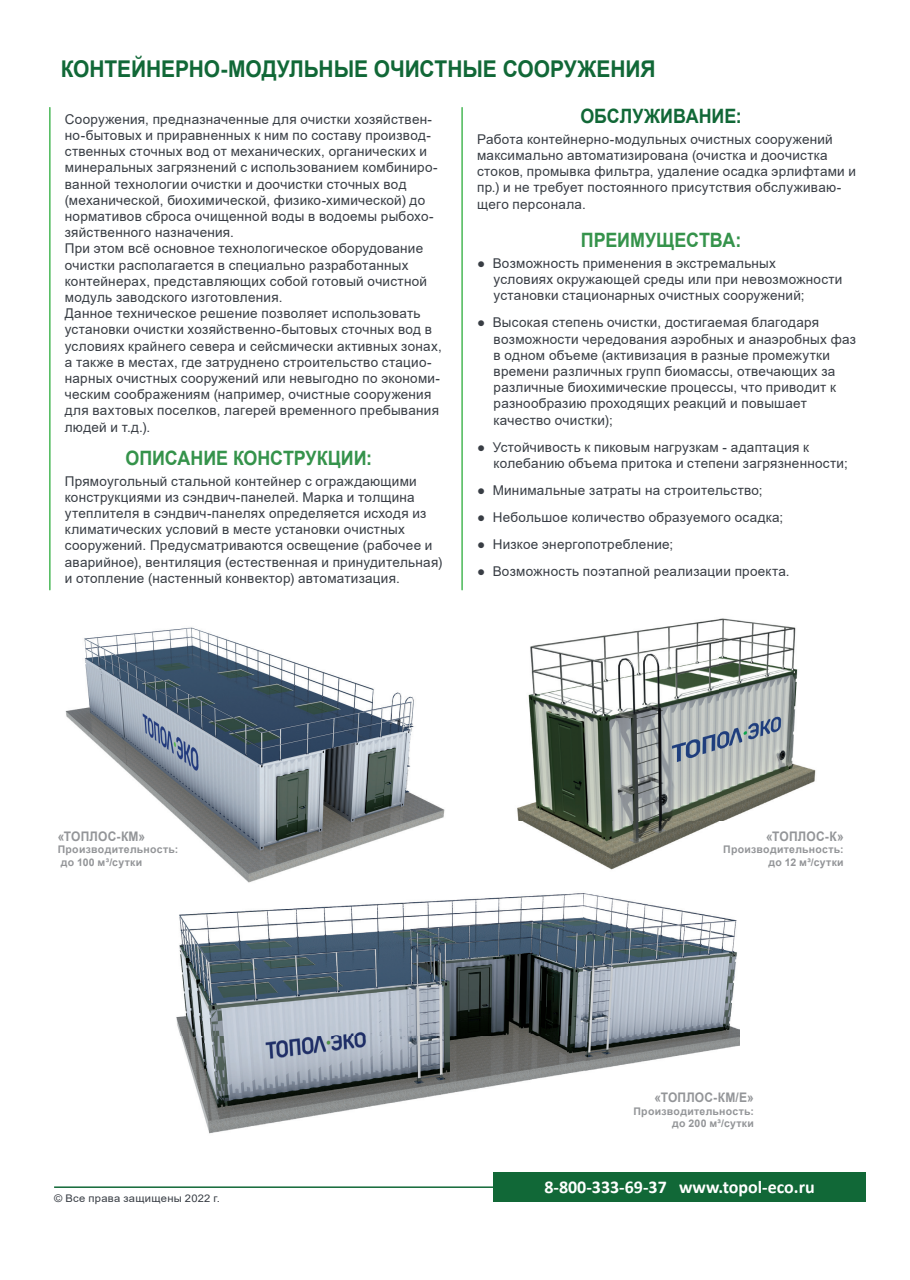
<style>
.page{position:relative;width:910px;height:1280px;background:#fff}
.page>*{position:absolute;margin:0;border:0;box-sizing:border-box;transform-origin:0 0}
.t1{font:700 23.1px "Arial";letter-spacing:-.005em;color:#116837;scale:.91 1}
.t2{font:700 19.8px "Arial";letter-spacing:-.005em;color:#35934b;scale:.9 1}
.t3{font:700 19.8px "Arial";letter-spacing:-.005em;color:#116837;scale:.9 1}
.t4{font:700 18px "Calibri";color:#fff}
.t5{font:13.5px/16.2px "Arial";letter-spacing:.02em;color:#383d44}
.t6{font:700 13.2px "Arial";letter-spacing:.015em;color:#939598;scale:.91 1}
.t7{font:700 10.5px/12.6px "Arial";letter-spacing:.025em;color:#939598;text-align:right}
.t8{font:10.5px "Arial";letter-spacing:.025em;color:#383d44;scale:1.07 1}
</style>
<div class="page">
<div style="left:493px;top:1172px;width:373px;height:30px;background:#116837"></div>
<hr style="left:54px;top:1186px;width:812px;height:2px;background:#116837">
<hr style="left:49px;top:108px;width:2px;height:482px;background:#49b857">
<hr style="left:461px;top:108px;width:2px;height:482px;background:#49b857">
<img style="left:517px;top:618px;width:299px;height:252px">
<img style="left:65px;top:627px;width:380px;height:256px">
<img style="left:176px;top:893px;width:563px;height:241px">
<h1 class="t1" style="left:61px;top:53px;width:655px">КОНТЕЙНЕРНО-МОДУЛЬНЫЕ ОЧИСТНЫЕ СООРУЖЕНИЯ</h1>
<p class="t5" style="left:65px;top:111px;width:378px">Cооружения, предназначенные для очистки хозяйствен&shy;но-бытовых и приравненных к ним по составу производ&shy;ственных сточных вод от механических, органических и минеральных загрязнений с использованием комбиниро&shy;ванной технологии очистки и доочистки сточных вод (механической, биохимической, физико-химической) до нормативов сброса очищенной воды в водоемы рыбохо&shy;зяйственного назначения.<br>При этом всё основное технологическое оборудование очистки располагается в специально разработанных контейнерах, представляющих собой готовый очистной модуль заводского изготовления.<br>Данное техническое решение позволяет использовать установки очистки хозяйственно-бытовых сточных вод в условиях крайнего севера и сейсмически активных зонах, а также в местах, где затруднено строительство стацио&shy;нарных очистных сооружений или невыгодно по экономи&shy;ческим соображениям (например, очистные сооружения для вахтовых поселков, лагерей временного пребывания людей и т.д.).</p>
<h2 class="t2" style="left:125px;top:444px;width:276px">ОПИСАНИЕ КОНСТРУКЦИИ:</h2>
<p class="t5" style="left:65px;top:473px;width:379px">Прямоугольный стальной контейнер с ограждающими конструкциями из сэндвич-панелей. Марка и толщина утеплителя в сэндвич-панелях определяется исходя из климатических условий в месте установки очистных сооружений. Предусматриваются освещение (рабочее и аварийное), вентиляция (естественная и принудительная) и отопление (настенный конвектор) автоматизация.</p>
<h2 class="t3" style="left:580px;top:102px;width:181px">ОБСЛУЖИВАНИЕ:</h2>
<p class="t5" style="left:477px;top:131px;width:380px">Работа контейнерно-модульных очистных сооружений максимально автоматизирована (очистка и доочистка стоков, промывка фильтра, удаление осадка эрлифтами и пр.) и не требует постоянного присутствия обслуживаю&shy;щего персонала.</p>
<h2 class="t2" style="left:581px;top:226px;width:180px">ПРЕИМУЩЕСТВА:</h2>
<p class="t5" style="left:494px;top:255px;width:350px;text-indent:-16px">● Возможность применения в экстремальных<br>условиях окружающей среды или при невозможности установки стационарных очистных сооружений;</p>
<p class="t5" style="left:494px;top:314px;width:364px;text-indent:-16px">● Высокая степень очистки, достигаемая благодаря возможности чередования аэробных и анаэробных фаз в одном объеме (активизация в разные промежутки времени различных групп биомассы, отвечающих за различные биохимические процессы, что приводит к разнообразию проходящих реакций и повышает качество очистки);</p>
<p class="t5" style="left:494px;top:439px;width:356px;text-indent:-16px">● Устойчивость к пиковым нагрузкам - адаптация к колебанию объема притока и степени загрязненности;</p>
<p class="t5" style="left:477px;top:482px;width:287px">● Минимальные затраты на строительство;</p>
<p class="t5" style="left:477px;top:509px;width:308px">● Небольшое количество образуемого осадка;</p>
<p class="t5" style="left:477px;top:536px;width:198px">● Низкое энергопотребление;</p>
<p class="t5" style="left:477px;top:563px;width:314px">● Возможность поэтапной реализации проекта.</p>
<p class="t6" style="left:58px;top:827px;width:98px">«ТОПЛОС-КМ»</p>
<p class="t7" style="left:58px;top:844px;width:122px;text-align:left">Производительность: до 100 м³/сутки</p>
<p class="t8" style="left:54px;top:1191px;width:157px">© Все права защищены 2022 г.</p>
<p class="t6" style="left:766px;top:827px;width:87px">«ТОПЛОС-К»</p>
<p class="t7" style="left:723px;top:844px;width:122px">Производительность: до 12 м³/сутки</p>
<p class="t6" style="left:655px;top:1088px;width:111px">«ТОПЛОС-КМ/Е»</p>
<p class="t7" style="left:633px;top:1105px;width:122px">Производительность: до 200 м³/сутки</p>
<h3 class="t4" style="left:544px;top:1174px;width:272px">8-800-333-69-37 www.topol-eco.ru</h3>
</div>
